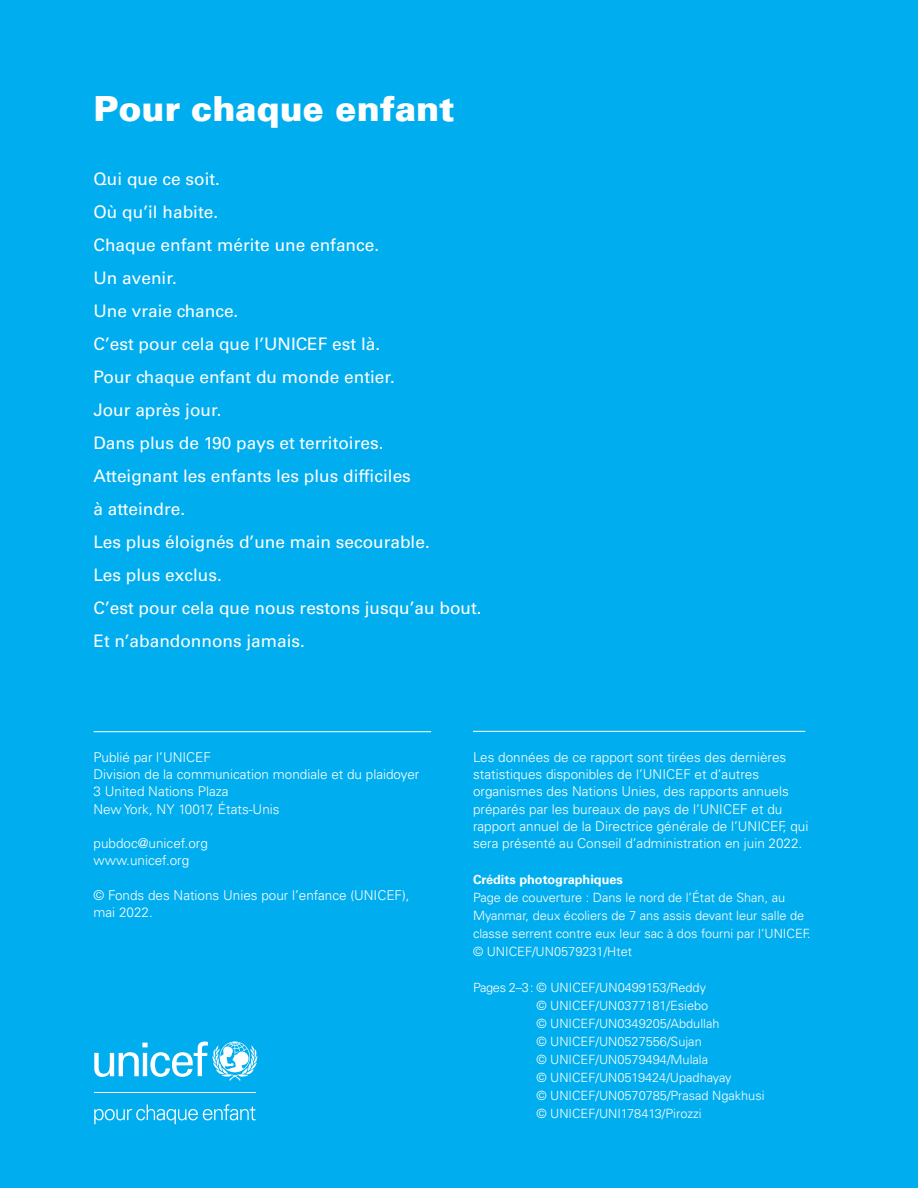
<style>
.page{position:relative;width:918px;height:1188px;background:#00aeef}
.page>*{position:absolute;margin:0;border:0;box-sizing:border-box;transform-origin:0 0}
.t1{font:900 34.5px "Univers";color:#fff}
.t2{font:17.25px "Univers LT Std";color:#fff}
.t3{font:300 13.5px/17.2px "Univers LT Std";color:#fff}
.t4{font:300 12.75px/18px "Univers LT Std";color:#fff}
.t5{font:700 12.75px "Univers LT Std";color:#fff}
</style>
<div class="page">
<hr style="left:94px;top:731px;width:337px;height:1px;background:#fff">
<hr style="left:473px;top:731px;width:332px;height:1px;background:#fff">
<svg style="left:94px;top:1042px;width:163px;height:39px"></svg>
<hr style="left:94px;top:1092px;width:162px;height:1px;background:#fff">
<svg style="left:94px;top:1104px;width:162px;height:20px"></svg>
<p class="t1" style="left:94px;top:86px;width:362px">Pour chaque enfant</p>
<p class="t2" style="left:94px;top:169px;width:128px">Qui que ce soit.</p>
<p class="t2" style="left:94px;top:202px;width:126px">Où qu’il habite.</p>
<p class="t2" style="left:94px;top:235px;width:287px">Chaque enfant mérite une enfance.</p>
<p class="t2" style="left:94px;top:268px;width:85px">Un avenir.</p>
<p class="t2" style="left:94px;top:301px;width:146px">Une vraie chance.</p>
<p class="t2" style="left:94px;top:334px;width:288px">C’est pour cela que l’UNICEF est là.</p>
<p class="t2" style="left:94px;top:367px;width:303px">Pour chaque enfant du monde entier.</p>
<p class="t2" style="left:94px;top:400px;width:130px">Jour après jour.</p>
<p class="t2" style="left:94px;top:433px;width:291px">Dans plus de 190 pays et territoires.</p>
<p class="t2" style="left:94px;top:466px;width:319px">Atteignant les enfants les plus difficiles</p>
<p class="t2" style="left:94px;top:499px;width:93px">à atteindre.</p>
<p class="t2" style="left:94px;top:532px;width:338px">Les plus éloignés d’une main secourable.</p>
<p class="t2" style="left:94px;top:565px;width:130px">Les plus exclus.</p>
<p class="t2" style="left:94px;top:598px;width:390px">C’est pour cela que nous restons jusqu’au bout.</p>
<p class="t2" style="left:94px;top:631px;width:213px">Et n’abandonnons jamais.</p>
<p class="t3" style="left:94px;top:749px;width:119px">Publié par l’UNICEF</p>
<p class="t3" style="left:94px;top:766px;width:327px">Division de la communication mondiale et du plaidoyer</p>
<p class="t3" style="left:94px;top:783px;width:137px">3 United Nations Plaza</p>
<p class="t3" style="left:94px;top:800px;width:188px">New York, NY 10017, États-Unis</p>
<p class="t3" style="left:94px;top:835px;width:116px">pubdoc@unicef.org</p>
<p class="t3" style="left:94px;top:852px;width:97px">www.unicef.org</p>
<p class="t3" style="left:94px;top:887px;width:318px">© Fonds des Nations Unies pour l’enfance (UNICEF),</p>
<p class="t3" style="left:94px;top:904px;width:61px">mai 2022.</p>
<p class="t3" style="left:473px;top:749px;width:337px">Les données de ce rapport sont tirées des dernières statistiques disponibles de l’UNICEF et d’autres organismes des Nations Unies, des rapports annuels préparés par les bureaux de pays de l’UNICEF et du rapport annuel de la Directrice générale de l’UNICEF, qui sera présenté au Conseil d’administration en juin 2022.</p>
<p class="t5" style="left:473px;top:872px;width:152px">Crédits photographiques</p>
<p class="t4" style="left:473px;top:889px;width:339px">Page de couverture : Dans le nord de l’État de Shan, au Myanmar, deux écoliers de 7 ans assis devant leur salle de classe serrent contre eux leur sac à dos fourni par l’UNICEF. © UNICEF/UN0579231/Htet</p>
<p class="t4" style="left:473px;top:979px;width:235px">Pages 2–3: © UNICEF/UN0499153/Reddy</p>
<p class="t4" style="left:536px;top:997px;width:174px">© UNICEF/UN0377181/Esiebo</p>
<p class="t4" style="left:536px;top:1015px;width:185px">© UNICEF/UN0349205/Abdullah</p>
<p class="t4" style="left:536px;top:1033px;width:167px">© UNICEF/UN0527556/Sujan</p>
<p class="t4" style="left:536px;top:1051px;width:173px">© UNICEF/UN0579494/Mulala</p>
<p class="t4" style="left:536px;top:1069px;width:197px">© UNICEF/UN0519424/Upadhayay</p>
<p class="t4" style="left:536px;top:1087px;width:230px">© UNICEF/UN0570785/Prasad Ngakhusi</p>
<p class="t4" style="left:536px;top:1105px;width:167px">© UNICEF/UNI178413/Pirozzi</p>
</div>
